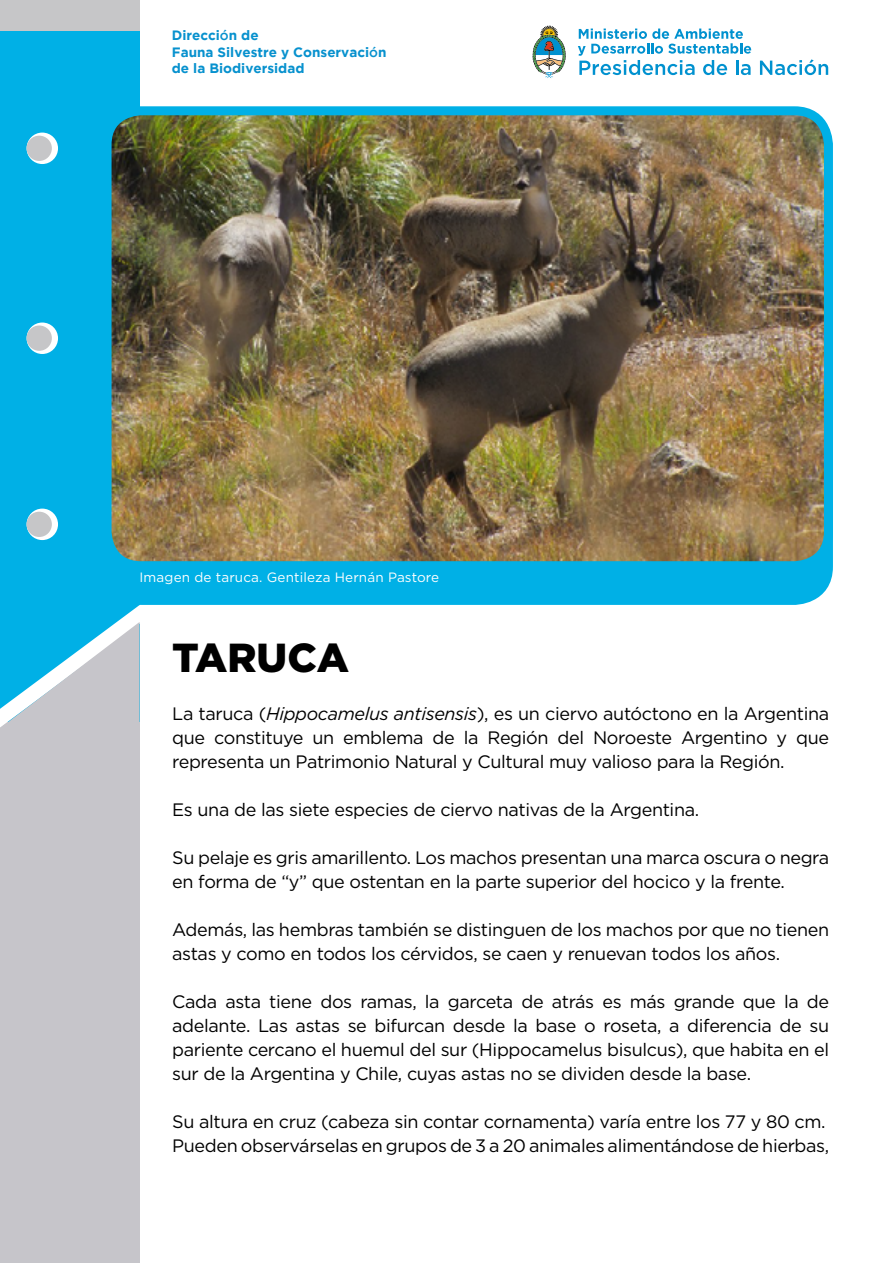
<style>
.page{position:relative;width:893px;height:1263px;background:#fff}
.page>*{position:absolute;margin:0;border:0;box-sizing:border-box;transform-origin:0 0}
.t1{font:900 40.5px "Gotham";color:#000}
.t2{font:18px/24px "Gotham";letter-spacing:-.02em;color:#000;text-align:justify}
.t3{font:700 13.5px "Gotham";color:#0791ce}
.t4{font:13.5px "Gotham";letter-spacing:.01em;color:#fff}
.s1{font-weight:500}
.s2{font-style:italic}
</style>
<div class="page">
<div style="left:0;top:15px;width:140px;height:708px;background:#00b0e6"></div>
<div style="left:0;top:0;width:140px;height:30px;background:#c6c6c8"></div>
<div style="left:0;top:723px;width:140px;height:540px;background:#c6c5ca"></div>
<div style="left:107px;top:143px;width:721px;height:457px;background:#00b0e6;border-radius:34px"></div>
<div style="left:103px;top:138px;width:730px;height:467px;border:9px solid #00b0e6;border-radius:34px"></div>
<img style="left:111px;top:116px;width:715px;height:446px">
<div style="left:103px;top:106px;width:730px;height:464px;border:9px solid #00b0e6;border-radius:34px"></div>
<svg style="left:578px;top:29px;width:173px;height:46px"></svg>
<svg style="left:760px;top:59px;width:68px;height:16px"></svg>
<svg style="left:533px;top:26px;width:33px;height:52px"></svg>
<svg style="left:0;top:590px;width:165px;height:137px"></svg>
<div style="left:27px;top:133px;width:31px;height:31px;background:#fff;border-radius:50%"></div>
<div style="left:27px;top:136px;width:25px;height:25px;background:#c6c6c8;border-radius:50%"></div>
<svg style="left:27px;top:509px;width:31px;height:31px"></svg>
<div style="left:27px;top:322px;width:31px;height:32px;background:#fff;border-radius:50%"></div>
<div style="left:27px;top:325px;width:25px;height:26px;background:#c6c6c8;border-radius:50%"></div>
<div style="left:27px;top:512px;width:25px;height:25px;background:#c6c6c8;border-radius:50%"></div>
<p class="t3" style="left:172px;top:28px;width:88px">Direcci<span class="s1">ó</span>n de</p>
<p class="t3" style="left:172px;top:44px;width:216px">Fauna Silvestre y Conservaci<span class="s1">ó</span>n</p>
<p class="t3" style="left:172px;top:60px;width:134px">de la Biodiversidad</p>
<p class="t4" style="left:140px;top:569px;width:301px">Imagen de taruca. Gentileza Hernán Pastore</p>
<p class="t1" style="left:172px;top:630px;width:178px">TARUCA</p>
<p class="t2" style="left:172px;top:702px;width:658px">La taruca (<span class="s2">Hippocamelus antisensis</span>), es un ciervo autóctono en la Argentina que constituye un emblema de la Región del Noroeste Argentino y que representa un Patrimonio Natural y Cultural muy valioso para la Región.</p>
<p class="t2" style="left:172px;top:798px;width:528px">Es una de las siete especies de ciervo nativas de la Argentina.</p>
<p class="t2" style="left:172px;top:846px;width:658px">Su pelaje es gris amarillento. Los machos presentan una marca oscura o negra en forma de “y” que ostentan en la parte superior del hocico y la frente.</p>
<p class="t2" style="left:172px;top:918px;width:658px">Además, las hembras también se distinguen de los machos por que no tienen astas y como en todos los cérvidos, se caen y renuevan todos los años.</p>
<p class="t2" style="left:172px;top:990px;width:658px">Cada asta tiene dos ramas, la garceta de atrás es más grande que la de adelante. Las astas se bifurcan desde la base o roseta, a diferencia de su pariente cercano el huemul del sur (Hippocamelus bisulcus), que habita en el sur de la Argentina y Chile, cuyas astas no se dividen desde la base.</p>
<p class="t2" style="left:172px;top:1110px;width:655px">Su altura en cruz (cabeza sin contar cornamenta) varía entre los 77 y 80 cm.</p>
<p class="t2" style="left:172px;top:1134px;width:658px">Pueden observárselas en grupos de 3 a 20 animales alimentándose de hierbas,</p>
</div>
